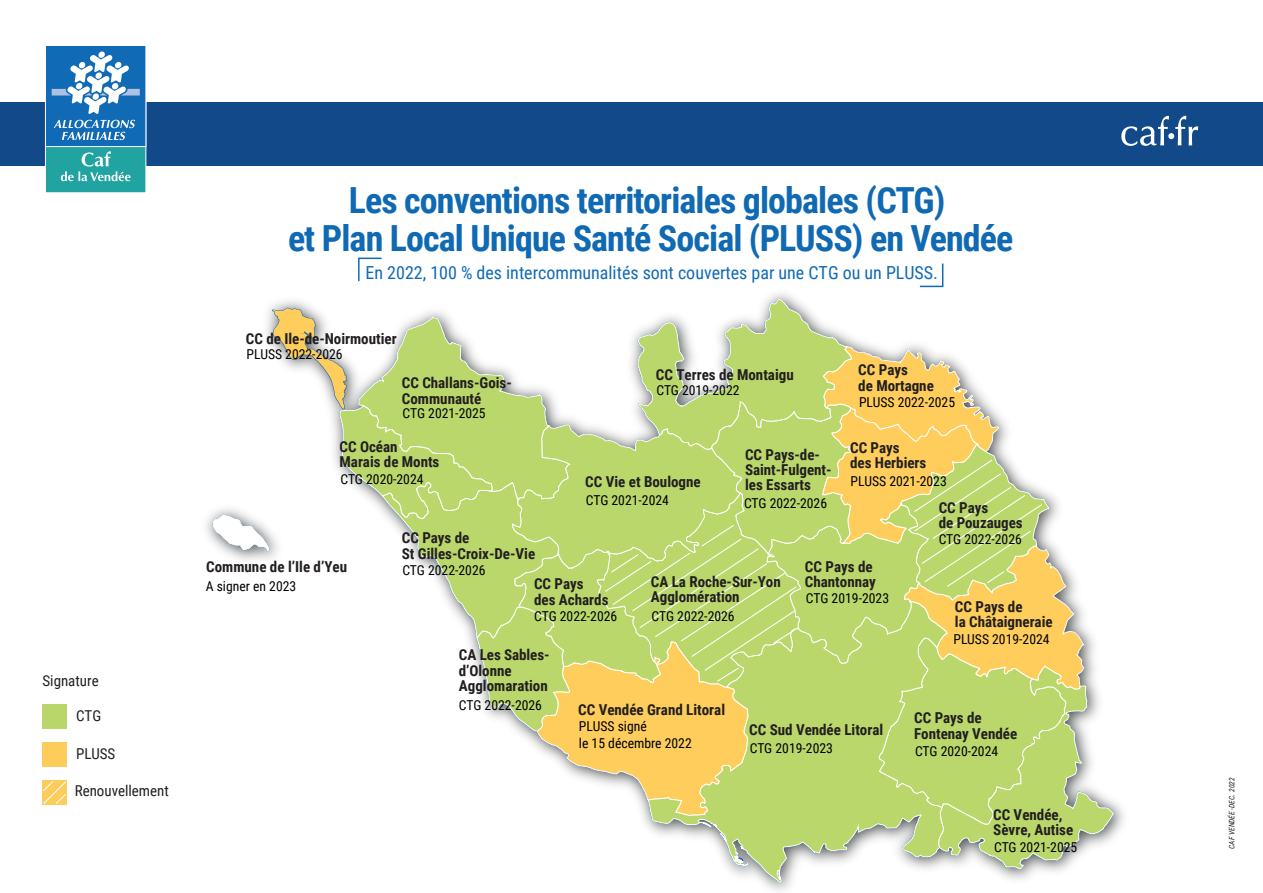
<style>
.page{position:relative;width:1263px;height:893px;background:#fff}
.page>*{position:absolute;margin:0;border:0;box-sizing:border-box;transform-origin:0 0}
.t1{font:700 36px/37.5px "Roboto Condensed";letter-spacing:-.025em;color:#1069b3;text-align:center}
.t2{font:18px "Roboto Condensed";color:#106ab5}
.t3{font:700 15px/15.5px "Roboto Condensed";color:#231f20}
.t4{font:15px "Roboto Condensed";color:#231f20}
.t5{font:13.65px/16.4px "Roboto Condensed";color:#000001}
.t6{font:italic 7.5px "Roboto Condensed";color:#231f20}
</style>
<div class="page">
<div style="left:0;top:102px;width:1263px;height:64px;background:#124989"></div>
<div style="left:45px;top:98px;width:101px;height:95px;background:#21a3a1"></div>
<div style="left:45px;top:97px;width:101px;height:96px;border:1px solid #fff"></div>
<div style="left:45px;top:45px;width:101px;height:102px;background:#106ab5"></div>
<div style="left:45px;top:45px;width:101px;height:102px;border:1px solid #fff"></div>
<div style="left:98px;top:52px;width:7px;height:6px;background:#fff;border-radius:50%"></div>
<svg style="left:52px;top:55px;width:88px;height:59px"></svg>
<svg style="left:54px;top:120px;width:81px;height:20px"></svg>
<svg style="left:61px;top:151px;width:70px;height:30px"></svg>
<svg style="left:1121px;top:116px;width:77px;height:30px"></svg>
<div style="left:43px;top:742px;width:24px;height:24px;background:#fdcc5b"></div>
<div style="left:43px;top:704px;width:24px;height:24px;background:#b9d66b"></div>
<svg style="left:358px;top:257px;width:24px;height:23px"></svg>
<svg style="left:942px;top:263px;width:2px;height:17px"></svg>
<svg style="left:729px;top:869px;width:67px;height:14px"></svg>
<svg style="left:212px;top:298px;width:903px;height:571px"></svg>
<svg style="left:42px;top:780px;width:25px;height:25px"></svg>
<p class="t4" style="left:43px;top:670px;width:58px">Signature</p>
<p class="t4" style="left:76px;top:705px;width:27px">CTG</p>
<p class="t4" style="left:76px;top:743px;width:41px">PLUSS</p>
<p class="t4" style="left:75px;top:780px;width:96px">Renouvellement</p>
<h1 class="t1" style="left:288px;top:181px;width:727px">Les conventions territoriales globales (CTG)<br>et Plan Local Unique Santé Social (PLUSS) en Vendée</h1>
<p class="t2" style="left:366px;top:260px;width:574px">En 2022, 100 % des intercommunalités sont couvertes par une CTG ou un PLUSS.</p>
<p class="t3" style="left:246px;top:330px;width:152px">CC de Ile-de-Noirmoutier</p>
<p class="t5" style="left:247px;top:345px;width:98px">PLUSS 2022-2026</p>
<p class="t3" style="left:858px;top:362px;width:51px">CC Pays</p>
<p class="t3" style="left:656px;top:366px;width:139px">CC Terres de Montaigu</p>
<p class="t3" style="left:402px;top:375px;width:112px">CC Challans-Gois-</p>
<p class="t3" style="left:858px;top:377px;width:77px">de Mortagne</p>
<p class="t3" style="left:402px;top:390px;width:81px">Communauté</p>
<p class="t5" style="left:656px;top:382px;width:85px">CTG 2019-2022</p>
<p class="t5" style="left:859px;top:394px;width:98px">PLUSS 2022-2025</p>
<p class="t5" style="left:403px;top:404px;width:85px">CTG 2021-2025</p>
<p class="t3" style="left:340px;top:438px;width:101px">CC Océan<br>Marais de Monts</p>
<p class="t5" style="left:340px;top:471px;width:85px">CTG 2020-2024</p>
<p class="t3" style="left:585px;top:474px;width:117px">CC Vie et Boulogne</p>
<p class="t3" style="left:745px;top:446px;width:88px">CC Pays-de-<br>Saint-Fulgent&shy;les Essarts</p>
<p class="t3" style="left:850px;top:439px;width:78px">CC Pays<br>des Herbiers</p>
<p class="t5" style="left:851px;top:472px;width:98px">PLUSS 2021-2023</p>
<p class="t3" style="left:206px;top:559px;width:142px">Commune de l’Ile d’Yeu</p>
<p class="t5" style="left:206px;top:577px;width:92px">A signer en 2023</p>
<p class="t5" style="left:586px;top:491px;width:85px">CTG 2021-2024</p>
<p class="t5" style="left:744px;top:494px;width:85px">CTG 2022-2026</p>
<p class="t3" style="left:402px;top:530px;width:135px">CC Pays de<br>St Gilles-Croix-De-Vie</p>
<p class="t5" style="left:402px;top:561px;width:85px">CTG 2022-2026</p>
<p class="t3" style="left:534px;top:575px;width:76px">CC Pays des Achards</p>
<p class="t3" style="left:651px;top:573px;width:131px">CA La Roche-Sur-Yon<br>Agglomération</p>
<p class="t5" style="left:534px;top:607px;width:85px">CTG 2022-2026</p>
<p class="t5" style="left:652px;top:607px;width:85px">CTG 2022-2026</p>
<p class="t3" style="left:459px;top:646px;width:92px">CA Les Sables&shy;d’Olonne<br>Agglomaration</p>
<p class="t5" style="left:459px;top:697px;width:85px">CTG 2022-2026</p>
<p class="t3" style="left:578px;top:702px;width:148px">CC Vendée Grand Litoral</p>
<p class="t3" style="left:805px;top:558px;width:72px">CC Pays de<br>Chantonnay</p>
<p class="t5" style="left:806px;top:589px;width:85px">CTG 2019-2023</p>
<p class="t5" style="left:579px;top:718px;width:114px">PLUSS signé<br>le 15 décembre 2022</p>
<p class="t3" style="left:749px;top:722px;width:136px">CC Sud Vendée Litoral</p>
<p class="t5" style="left:750px;top:739px;width:85px">CTG 2019-2023</p>
<p class="t3" style="left:939px;top:499px;width:85px">CC Pays<br>de Pouzauges</p>
<p class="t5" style="left:939px;top:531px;width:85px">CTG 2022-2026</p>
<p class="t3" style="left:955px;top:598px;width:99px">CC Pays de<br>la Châtaigneraie</p>
<p class="t5" style="left:953px;top:630px;width:98px">PLUSS 2019-2024</p>
<p class="t3" style="left:914px;top:710px;width:105px">CC Pays de<br>Fontenay Vendée</p>
<p class="t5" style="left:915px;top:742px;width:85px">CTG 2020-2024</p>
<p class="t3" style="left:993px;top:806px;width:81px">CC Vendée,<br>Sèvre, Autise</p>
<p class="t5" style="left:994px;top:838px;width:85px">CTG 2021-2025</p>
<p class="t6" style="left:1226px;top:849px;width:73px;rotate:-90deg">CAF VENDÉE -DEC. 2022</p>
</div>
